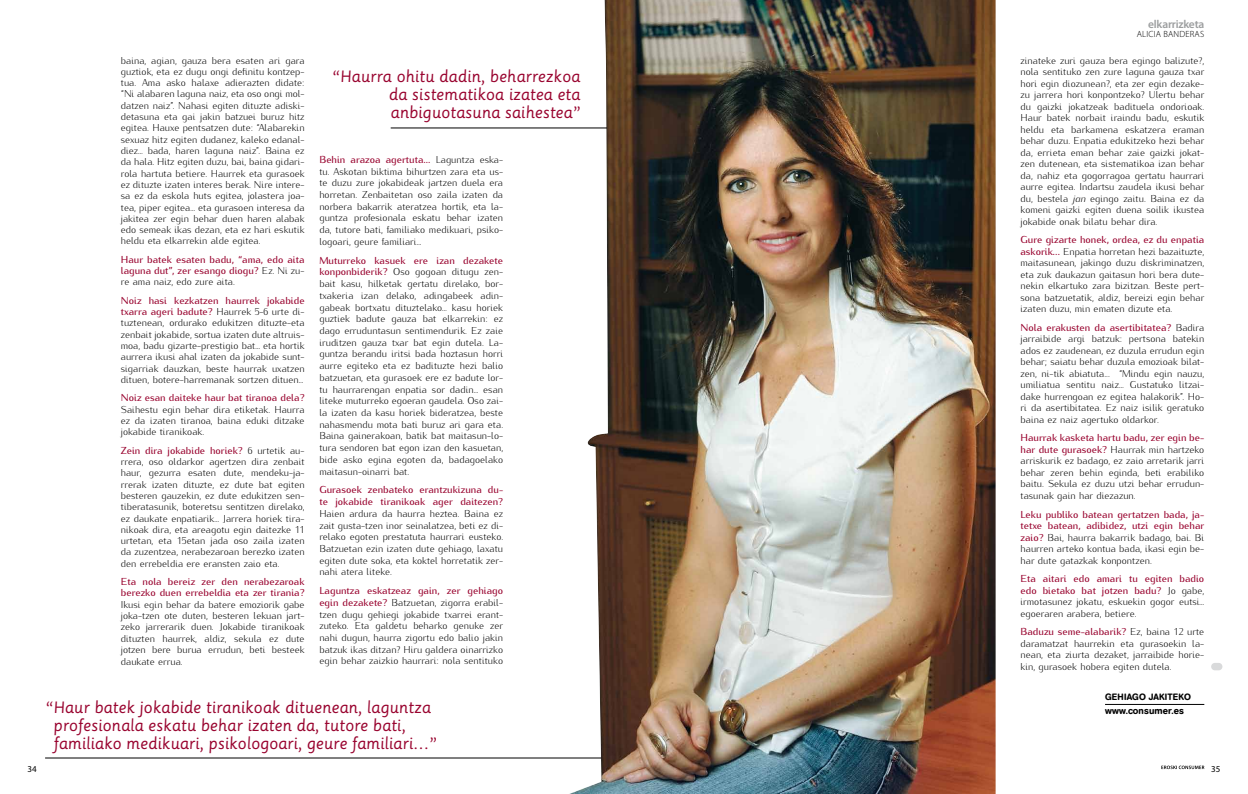
<style>
.page{position:relative;width:1248px;height:794px;background:#fff}
.page>*{position:absolute;margin:0;border:0;box-sizing:border-box;transform-origin:0 0}
.t1{font:16px/18px "Sassoon Primary";letter-spacing:-.005em;color:#99042f;text-align:justify}
.t2{font:600 11.5px "Myriad Pro";letter-spacing:-.02em;color:#9c9e9f}
.t3{font:500 10.1px/11.3px "Kurier";color:#99042f}
.t4{font:300 10px/11.3px "Kurier";color:#000;text-align:justify}
.t5{font:500 9.6px "AG Book Rounded";letter-spacing:.01em;color:#000}
.t6{font:500 9.1px "AG Book Rounded";letter-spacing:.01em;color:#000}
.t7{font:300 9px "Myriad Pro";letter-spacing:.02em;color:#000}
.t8{font:9px "Myriad Pro";color:#000}
.s1{font-weight:300;font-size:10px;color:#000}
.s2{font-weight:500;font-size:10.1px;color:#99042f}
.s3{font-style:italic}
</style>
<div class="page">
<img style="left:568px;top:0;width:427px;height:794px">
<svg style="left:1161px;top:765px;width:43px;height:4px"></svg>
<hr style="left:1104px;top:704px;width:100px;height:1px;background:#000">
<hr style="left:390px;top:128px;width:217px;height:1px;background:#000">
<hr style="left:45px;top:758px;width:556px;height:1px;background:#000">
<div style="left:1210px;top:663px;width:12px;height:7px;background:#d9dadb;border-radius:4px"></div>
<p class="t4" style="left:121px;top:54px;width:185px">baina, agian, gauza bera esaten ari gara guztiok, eta ez dugu ongi definitu kontzep&shy;tua. Ama asko halaxe adierazten didate: “Ni alabaren laguna naiz, eta oso ongi mol&shy;datzen naiz”. Nahasi egiten dituzte adiski&shy;detasuna eta gai jakin batzuei buruz hitz egitea. Hauxe pentsatzen dute: “Alabarekin sexuaz hitz egiten dudanez, kaleko edanal&shy;diez… bada, haren laguna naiz”. Baina ez da hala. Hitz egiten duzu, bai, baina gidari&shy;rola hartuta betiere. Haurrek eta gurasoek ez dituzte izaten interes berak. Nire intere&shy;sa ez da eskola huts egitea, jolastera joa&shy;tea, piper egitea… eta gurasoen interesa da jakitea zer egin behar duen haren alabak edo semeak ikas dezan, eta ez hari eskutik heldu eta elkarrekin alde egitea.</p>
<p class="t3" style="left:121px;top:253px;width:185px">Haur batek esaten badu, “ama, edo aita laguna dut”, zer esango diogu? <span class="s1">Ez. Ni zu-</span></p>
<p class="t4" style="left:121px;top:275px;width:116px">re ama naiz, edo zure aita.</p>
<p class="t3" style="left:121px;top:294px;width:185px">Noiz hasi kezkatzen haurrek jokabide txarra ageri badute? <span class="s1">Haurrek 5-6 urte di-</span></p>
<p class="t4" style="left:121px;top:316px;width:185px">tuztenean, ordurako edukitzen dituzte-eta zenbait jokabide, sortua izaten dute altruis&shy;moa, badu gizarte-prestigio bat… eta hortik aurrera ikusi ahal izaten da jokabide sunt&shy;sigarriak dauzkan, beste haurrak uxatzen dituen, botere-harremanak sortzen dituen…</p>
<p class="t3" style="left:121px;top:391px;width:185px">Noiz esan daiteke haur bat tiranoa dela?</p>
<p class="t4" style="left:121px;top:403px;width:185px">Saihestu egin behar dira etiketak. Haurra ez da izaten tiranoa, baina eduki ditzake jokabide tiranikoak.</p>
<p class="t3" style="left:121px;top:444px;width:185px">Zein dira jokabide horiek? <span class="s1">6 urtetik au-</span></p>
<p class="t4" style="left:121px;top:455px;width:185px">rrera, oso oldarkor agertzen dira zenbait haur, gezurra esaten dute, mendeku-ja&shy;rrerak izaten dituzte, ez dute bat egiten besteren gauzekin, ez dute edukitzen sen&shy;tiberatasunik, boteretsu sentitzen direlako, ez daukate enpatiarik… Jarrera horiek tira&shy;nikoak dira, eta areagotu egin daitezke 11 urtetan, eta 15etan jada oso zaila izaten da zuzentzea, nerabezaroan berezko izaten den errebeldia ere eransten zaio eta.</p>
<p class="t3" style="left:121px;top:575px;width:185px">Eta nola bereiz zer den nerabezaroak berezko duen errebeldia eta zer tirania?</p>
<p class="t4" style="left:121px;top:598px;width:185px">Ikusi egin behar da batere emoziorik gabe joka-tzen ote duten, besteren lekuan jart&shy;zeko jarrerarik duen. Jokabide tiranikoak dituzten haurrek, aldiz, sekula ez dute jotzen bere burua errudun, beti besteek daukate errua.</p>
<h1 class="t1" style="left:389px;top:68px;width:194px;text-indent:-57px">“Haurra ohitu dadin, beharrezkoa da sistematikoa izatea eta anbiguotasuna saihestea”</h1>
<p class="t3" style="left:319px;top:153px;width:185px">Behin arazoa agertuta... <span class="s1">Laguntza eska-</span></p>
<p class="t4" style="left:319px;top:164px;width:185px;line-height:11.7px">tu. Askotan biktima bihurtzen zara eta us&shy;te duzu zure jokabideak jartzen duela era horretan. Zenbaitetan oso zaila izaten da norbera bakarrik ateratzea hortik, eta la&shy;guntza profesionala eskatu behar izaten da, tutore bati, familiako medikuari, psiko&shy;logoari, geure familiari…</p>
<p class="t3" style="left:319px;top:254px;width:185px">Muturreko kasuek ere izan dezakete</p>
<p class="t4" style="left:319px;top:265px;width:185px;line-height:11.7px"><span class="s2">konponbiderik?</span> Oso gogoan ditugu zen&shy;bait kasu, hilketak gertatu direlako, bor&shy;txakeria izan delako, adingabeek adin&shy;gabeak bortxatu dituztelako… kasu horiek guztiek badute gauza bat elkarrekin: ez dago erruduntasun sentimendurik. Ez zaie iruditzen gauza txar bat egin dutela. La&shy;guntza berandu iritsi bada hoztasun horri aurre egiteko eta ez badituzte hezi balio batzuetan, eta gurasoek ere ez badute lor&shy;tu haurrarengan enpatia sor dadin… esan liteke muturreko egoeran gaudela. Oso zai&shy;la izaten da kasu horiek bideratzea, beste nahasmendu mota bati buruz ari gara eta.<br>Baina gainerakoan, batik bat maitasun-lo&shy;tura sendoren bat egon izan den kasuetan, bide asko egina egoten da, badagoelako maitasun-oinarri bat.</p>
<p class="t3" style="left:319px;top:483px;width:185px;line-height:11.7px">Gurasoek zenbateko erantzukizuna du&shy;te jokabide tiranikoak ager daitezen?</p>
<p class="t4" style="left:319px;top:506px;width:185px;line-height:11.7px">Haien ardura da haurra heztea. Baina ez zait gusta-tzen inor seinalatzea, beti ez di&shy;relako egoten prestatuta haurrari eusteko.<br>Batzuetan ezin izaten dute gehiago, laxatu egiten dute soka, eta koktel horretatik zer&shy;nahi atera liteke.</p>
<p class="t3" style="left:319px;top:584px;width:185px">Laguntza eskatzeaz gain, zer gehiago</p>
<p class="t4" style="left:319px;top:596px;width:185px;line-height:11.7px"><span class="s2">egin dezakete?</span> Batzuetan, zigorra erabil&shy;tzen dugu gehiegi jokabide txarrei erant&shy;zuteko. Eta galdetu beharko genuke zer nahi dugun, haurra zigortu edo balio jakin batzuk ikas ditzan? Hiru galdera oinarrizko egin behar zaizkio haurrari: nola sentituko</p>
<p class="t8" style="left:28px;top:763px;width:11px">34</p>
<h1 class="t1" style="left:54px;top:698px;width:385px;text-align:left;text-indent:-8px">“Haur batek jokabide tiranikoak dituenean, laguntza profesionala eskatu behar izaten da, tutore bati, familiako medikuari, psikologoari, geure familiari…”</h1>
<p class="t2" style="left:1148px;top:18px;width:58px">elkarrizketa</p>
<p class="t7" style="left:1136px;top:30px;width:69px">ALICIA BANDERAS</p>
<p class="t4" style="left:1020px;top:53px;width:185px">zinateke zuri gauza bera egingo balizute?, nola sentituko zen zure laguna gauza txar hori egin diozunean?, eta zer egin dezake&shy;zu jarrera hori konpontzeko? Ulertu behar du gaizki jokatzeak badituela ondorioak.<br>Haur batek norbait iraindu badu, eskutik heldu eta barkamena eskatzera eraman behar duzu. Enpatia edukitzeko hezi behar da, errieta eman behar zaie gaizki jokat&shy;zen dutenean, eta sistematikoa izan behar da, nahiz eta gogorragoa gertatu haurrari aurre egitea. Indartsu zaudela ikusi behar du, bestela <span class="s3">jan</span> egingo zaitu. Baina ez da komeni gaizki egiten duena soilik ikustea jokabide onak bilatu behar dira.</p>
<p class="t3" style="left:1020px;top:233px;width:185px">Gure gizarte honek, ordea, ez du enpatia</p>
<p class="t4" style="left:1020px;top:245px;width:185px"><span class="s2">askorik…</span> Enpatia horretan hezi bazaituzte, maitasunean, jakingo duzu diskriminatzen, eta zuk daukazun gaitasun hori bera dute&shy;nekin elkartuko zara bizitzan. Beste pert&shy;sona batzuetatik, aldiz, bereizi egin behar izaten duzu, min ematen dizute eta.</p>
<p class="t3" style="left:1020px;top:321px;width:185px">Nola erakusten da asertibitatea? <span class="s1">Badira</span></p>
<p class="t4" style="left:1020px;top:332px;width:185px">jarraibide argi batzuk: pertsona batekin ados ez zaudenean, ez duzula errudun egin behar; saiatu behar duzula emozioak bilat&shy;zen, ni-tik abiatuta... “Mindu egin nauzu, umiliatua sentitu naiz… Gustatuko litzai&shy;dake hurrengoan ez egitea halakorik”. Ho&shy;ri da asertibitatea. Ez naiz isilik geratuko baina ez naiz agertuko oldarkor.</p>
<p class="t3" style="left:1020px;top:431px;width:185px">Haurrak kasketa hartu badu, zer egin be-</p>
<p class="t4" style="left:1020px;top:443px;width:185px"><span class="s2">har dute gurasoek?</span> Haurrak min hartzeko arriskurik ez badago, ez zaio arretarik jarri behar zeren behin eginda, beti erabiliko baitu. Sekula ez duzu utzi behar errudun&shy;tasunak gain har diezazun.</p>
<p class="t3" style="left:1020px;top:507px;width:185px">Leku publiko batean gertatzen bada, ja&shy;tetxe batean, adibidez, utzi egin behar</p>
<p class="t4" style="left:1020px;top:530px;width:185px"><span class="s2">zaio?</span> Bai, haurra bakarrik badago, bai. Bi haurren arteko kontua bada, ikasi egin be&shy;har dute gatazkak konpontzen.</p>
<p class="t3" style="left:1020px;top:572px;width:185px">Eta aitari edo amari tu egiten badio edo bietako bat jotzen badu? <span class="s1">Jo gabe,</span></p>
<p class="t4" style="left:1020px;top:595px;width:185px">irmotasunez jokatu, eskuekin gogor eutsi… egoeraren arabera, betiere.</p>
<p class="t3" style="left:1020px;top:625px;width:185px">Baduzu seme-alabarik? <span class="s1">Ez, baina 12 urte</span></p>
<p class="t4" style="left:1020px;top:636px;width:185px">daramatzat haurrekin eta gurasoekin la&shy;nean, eta ziurta dezaket, jarraibide horie&shy;kin, gurasoek hobera egiten dutela.</p>
<p class="t6" style="left:1104px;top:691px;width:87px">gehiago jakiteko</p>
<p class="t5" style="left:1104px;top:705px;width:80px">www.consumer.es</p>
<p class="t8" style="left:1210px;top:763px;width:11px">35</p>
</div>
